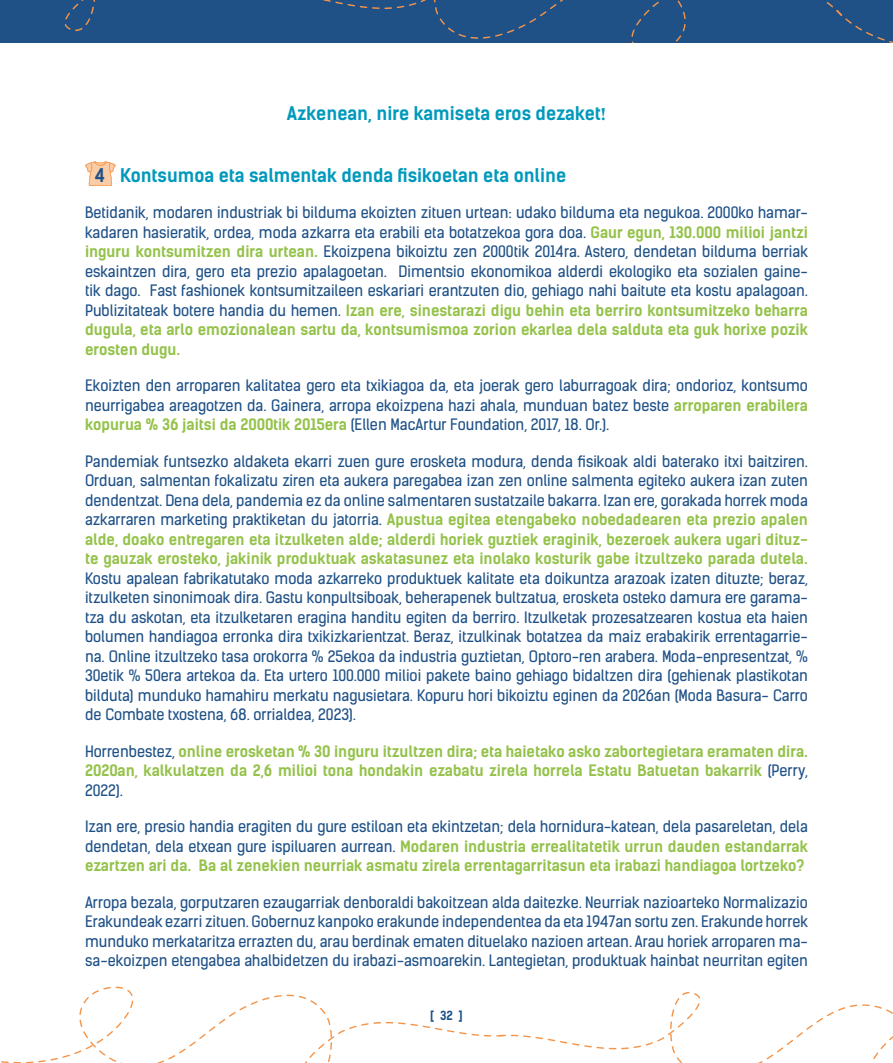
<style>
.page{position:relative;width:893px;height:1063px;background:#fff}
.page>*{position:absolute;margin:0;border:0;box-sizing:border-box;transform-origin:0 0}
.t1{font:700 18px "Kelson Sans";color:#0099bc}
.t2{font:15px/19.5px "Kelson Sans";color:#1f5187;text-align:justify}
.t3{font:700 15px/19.5px "Kelson Sans";color:#94c24a;text-align:justify}
.t4{font:700 12px "Kelson Sans";color:#1f5187}
.s1{font-family:"Minion Pro"}
.s2{color:#1f5187}
.s3{font-weight:700;color:#94c24a}
.s4{font-family:"Minion Pro";font-weight:700;color:#94c24a}
.s5{font-weight:400;color:#1f5187}
</style>
<div class="page">
<div style="left:0;top:0;width:893px;height:43px;background:#1f5187"></div>
<svg style="left:1px;top:987px;width:497px;height:76px"></svg>
<svg style="left:498px;top:992px;width:395px;height:71px"></svg>
<svg style="left:85px;top:161px;width:31px;height:25px"></svg>
<p class="t1" style="left:287px;top:102px;width:321px">Azkenean, nire kamiseta eros dezaket<span class="s1">!</span></p>
<p class="t1" style="left:95px;top:164px;width:472px"><span class="s2">4</span> Kontsumoa eta salmentak denda fisikoetan eta online</p>
<p class="t2" style="left:85px;top:203px;width:725px">Betidanik, modaren industriak bi bilduma ekoizten zituen urtean<span class="s1">:</span> udako bilduma eta negukoa. 2000ko hamar&shy;kadaren hasieratik, ordea, moda azkarra eta erabili eta botatzekoa gora doa. <span class="s3">Gaur egun, 130</span><span class="s4">.</span><span class="s3">000 milioi jantzi inguru kontsumitzen dira urtean</span><span class="s4">.</span> Ekoizpena bikoiztu zen 2000tik 2014ra. Astero, dendetan bilduma berriak eskaintzen dira, gero eta prezio apalagoetan. Dimentsio ekonomikoa alderdi ekologiko eta sozialen gaine&shy;tik dago. Fast fashionek kontsumitzaileen eskariari erantzuten dio, gehiago nahi baitute eta kostu apalagoan.<br>Publizitateak botere handia du hemen. <span class="s3">Izan ere, sinestarazi digu behin eta berriro kontsumitzeko beharra dugula, eta arlo emozionalean sartu da, kontsumismoa zorion ekarlea dela salduta eta guk horixe pozik erosten dugu</span><span class="s4">.</span></p>
<p class="t2" style="left:85px;top:376px;width:724px">Ekoizten den arroparen kalitatea gero eta txikiagoa da, eta joerak gero laburragoak dira; ondorioz, kontsumo neurrigabea areagotzen da. Gainera, arropa ekoizpena hazi ahala, munduan batez beste <span class="s3">arroparen erabilera kopurua % 36 jaitsi da 2000tik 2015era</span> (Ellen MacArtur Foundation, 2017, 18. Or.).</p>
<p class="t2" style="left:85px;top:452px;width:724px;text-align:left">Pandemiak funtsezko aldaketa ekarri zuen gure erosketa modura, denda fisikoak aldi baterako itxi baitziren.<br>Orduan, salmentan fokalizatu ziren eta aukera paregabea izan zen online salmenta egiteko aukera izan zuten dendentzat. Dena dela, pandemia ez da online salmentaren sustatzaile bakarra. Izan ere, gorakada horrek moda azkarraren marketing praktiketan du jatorria. <span class="s3">Apustua egitea etengabeko nobedadearen eta prezio apalen alde, doako entregaren eta itzulketen alde; alderdi horiek guztiek eraginik, bezeroek aukera ugari dituz&shy;te gauzak erosteko, jakinik produktuak askatasunez eta inolako kosturik gabe itzultzeko parada dutela</span><span class="s4">.<br></span>Kostu apalean fabrikatutako moda azkarreko produktuek kalitate eta doikuntza arazoak izaten dituzte; beraz, itzulketen sinonimoak dira. Gastu konpultsiboak, beherapenek bultzatua, erosketa osteko damura ere garama&shy;tza du askotan, eta itzulketaren eragina handitu egiten da berriro. Itzulketak prozesatzearen kostua eta haien bolumen handiagoa erronka dira txikizkarientzat. Beraz, itzulkinak botatzea da maiz erabakirik errentagarrie&shy;na. Online itzultzeko tasa orokorra % 25ekoa da industria guztietan, Optoro-ren arabera. Moda-enpresentzat, % 30etik % 50era artekoa da. Eta urtero 100.000 milioi pakete baino gehiago bidaltzen dira (gehienak plastikotan bilduta) munduko hamahiru merkatu nagusietara. Kopuru hori bikoiztu eginen da 2026an (Moda Basura- Carro de Combate txostena, 68. orrialdea, 2023).</p>
<p class="t3" style="left:85px;top:742px;width:724px"><span class="s5">Horrenbestez,</span> online erosketan % 30 inguru itzultzen dira; eta haietako asko zabortegietara eramaten dira<span class="s1">.<br></span>2020an, kalkulatzen da 2,6 milioi tona hondakin ezabatu zirela horrela Estatu Batuetan bakarrik <span class="s5">(Perry, 2022).</span></p>
<p class="t3" style="left:85px;top:817px;width:724px"><span class="s5">Izan ere, presio handia eragiten du gure estiloan eta ekintzetan; dela hornidura-katean, dela pasareletan, dela dendetan, dela etxean gure ispiluaren aurrean.</span> Modaren industria errealitatetik urrun dauden estandarrak ezartzen ari da<span class="s1">.</span> Ba al zenekien neurriak asmatu zirela errentagarritasun eta irabazi handiagoa lortzeko?</p>
<p class="t2" style="left:85px;top:893px;width:724px">Arropa bezala, gorputzaren ezaugarriak denboraldi bakoitzean alda daitezke. Neurriak nazioarteko Normalizazio Erakundeak ezarri zituen. Gobernuz kanpoko erakunde independentea da eta 1947an sortu zen. Erakunde horrek munduko merkataritza errazten du, arau berdinak ematen dituelako nazioen artean. Arau horiek arroparen ma&shy;sa-ekoizpen etengabea ahalbidetzen du irabazi-asmoarekin. Lantegietan, produktuak hainbat neurritan egiten</p>
<p class="t4" style="left:430px;top:1008px;width:6px">[</p>
<p class="t4" style="left:458px;top:1008px;width:6px">]</p>
<p class="t4" style="left:440px;top:1008px;width:14px">32</p>
</div>
